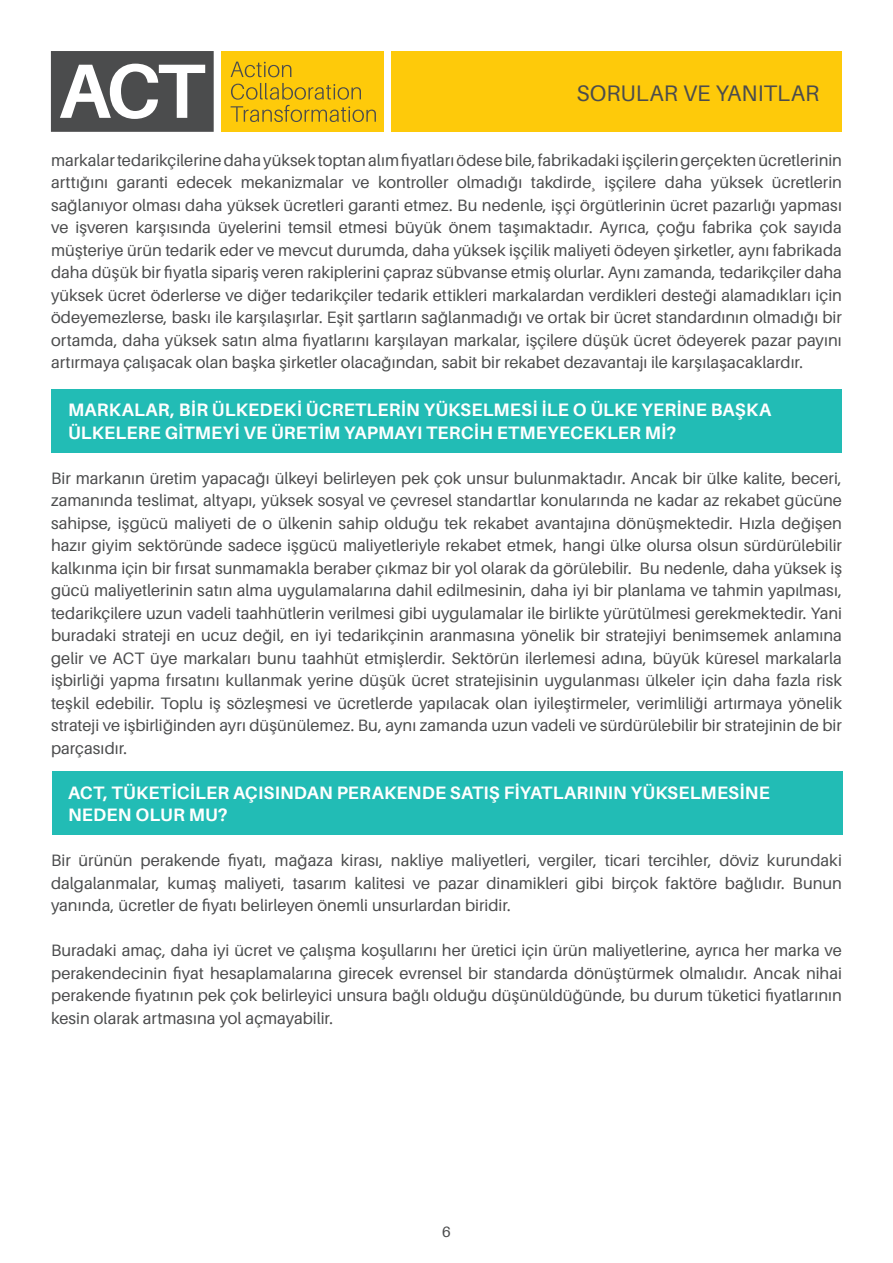
<style>
.page{position:relative;width:893px;height:1263px;background:#fff}
.page>*{position:absolute;margin:0;border:0;box-sizing:border-box;transform-origin:0 0}
.t1{font:22.5px "Aileron";color:#4b4c4d}
.t2{font:700 18px/22.5px "Aileron";letter-spacing:.01em;color:#fff}
.t3{font:16.5px/22.5px "Aileron";color:#4b4c4d;text-align:justify}
.t4{font:15px "Aileron";color:#4b4c4d}
.s1{font-weight:700;font-size:18px;color:#fff}
</style>
<div class="page">
<div style="left:51px;top:389px;width:791px;height:64px;background:#22bcb5"></div>
<div style="left:52px;top:771px;width:791px;height:64px;background:#22bcb5"></div>
<div style="left:221px;top:51px;width:163px;height:81px;background:#feca0a"></div>
<svg style="left:51px;top:51px;width:163px;height:81px"></svg>
<svg style="left:231px;top:62px;width:60px;height:15px"></svg>
<svg style="left:231px;top:83px;width:145px;height:39px"></svg>
<div style="left:392px;top:51px;width:450px;height:81px;background:#feca0a"></div>
<p class="t1" style="left:577px;top:80px;width:244px">SORULAR VE YANITLAR</p>
<p class="t3" style="left:51px;top:149px;width:792px">markalar tedarikçilerine daha yüksek toptan alım fiyatları ödese bile, fabrikadaki işçilerin gerçekten ücretlerinin arttığını garanti edecek mekanizmalar ve kontroller olmadığı takdirde¸ işçilere daha yüksek ücretlerin sağlanıyor olması daha yüksek ücretleri garanti etmez. Bu nedenle, işçi örgütlerinin ücret pazarlığı yapması ve işveren karşısında üyelerini temsil etmesi büyük önem taşımaktadır. Ayrıca, çoğu fabrika çok sayıda müşteriye ürün tedarik eder ve mevcut durumda, daha yüksek işçilik maliyeti ödeyen şirketler, aynı fabrikada daha düşük bir fiyatla sipariş veren rakiplerini çapraz sübvanse etmiş olurlar. Aynı zamanda, tedarikçiler daha yüksek ücret öderlerse ve diğer tedarikçiler tedarik ettikleri markalardan verdikleri desteği alamadıkları için ödeyemezlerse, baskı ile karşılaşırlar. Eşit şartların sağlanmadığı ve ortak bir ücret standardının olmadığı bir ortamda, daha yüksek satın alma fiyatlarını karşılayan markalar, işçilere düşük ücret ödeyerek pazar payını artırmaya çalışacak olan başka şirketler olacağından, sabit bir rekabet dezavantajı ile karşılaşacaklardır.<span class="s1">NOT</span></p>
<p class="t2" style="left:68px;top:399px;width:705px">MARKALAR, BİR ÜLKEDEKİ ÜCRETLERİN YÜKSELMESİ İLE O ÜLKE YERİNE BAŞKA<br>ÜLKELERE GİTMEYİ VE ÜRETİM YAPMAYI TERCİH ETMEYECEKLER Mİ?</p>
<p class="t3" style="left:51px;top:467px;width:792px">Bir markanın üretim yapacağı ülkeyi belirleyen pek çok unsur bulunmaktadır. Ancak bir ülke kalite, beceri, zamanında teslimat, altyapı, yüksek sosyal ve çevresel standartlar konularında ne kadar az rekabet gücüne sahipse, işgücü maliyeti de o ülkenin sahip olduğu tek rekabet avantajına dönüşmektedir. Hızla değişen hazır giyim sektöründe sadece işgücü maliyetleriyle rekabet etmek, hangi ülke olursa olsun sürdürülebilir kalkınma için bir fırsat sunmamakla beraber çıkmaz bir yol olarak da görülebilir. Bu nedenle, daha yüksek iş gücü maliyetlerinin satın alma uygulamalarına dahil edilmesinin, daha iyi bir planlama ve tahmin yapılması, tedarikçilere uzun vadeli taahhütlerin verilmesi gibi uygulamalar ile birlikte yürütülmesi gerekmektedir. Yani buradaki strateji en ucuz değil, en iyi tedarikçinin aranmasına yönelik bir stratejiyi benimsemek anlamına gelir ve ACT üye markaları bunu taahhüt etmişlerdir. Sektörün ilerlemesi adına, büyük küresel markalarla işbirliği yapma fırsatını kullanmak yerine düşük ücret stratejisinin uygulanması ülkeler için daha fazla risk teşkil edebilir. Toplu iş sözleşmesi ve ücretlerde yapılacak olan iyileştirmeler, verimliliği artırmaya yönelik strateji ve işbirliğinden ayrı düşünülemez. Bu, aynı zamanda uzun vadeli ve sürdürülebilir bir stratejinin de bir parçasıdır.</p>
<p class="t2" style="left:68px;top:781px;width:703px">ACT, TÜKETİCİLER AÇISINDAN PERAKENDE SATIŞ FİYATLARININ YÜKSELMESİNE<br>NEDEN OLUR MU?</p>
<p class="t3" style="left:51px;top:849px;width:792px">Bir ürünün perakende fiyatı, mağaza kirası, nakliye maliyetleri, vergiler, ticari tercihler, döviz kurundaki dalgalanmalar, kumaş maliyeti, tasarım kalitesi ve pazar dinamikleri gibi birçok faktöre bağlıdır. Bunun yanında, ücretler de fiyatı belirleyen önemli unsurlardan biridir.</p>
<p class="t3" style="left:51px;top:939px;width:792px">Buradaki amaç, daha iyi ücret ve çalışma koşullarını her üretici için ürün maliyetlerine, ayrıca her marka ve perakendecinin fiyat hesaplamalarına girecek evrensel bir standarda dönüştürmek olmalıdır. Ancak nihai perakende fiyatının pek çok belirleyici unsura bağlı olduğu düşünüldüğünde, bu durum tüketici fiyatlarının kesin olarak artmasına yol açmayabilir.</p>
<p class="t4" style="left:442px;top:1223px;width:10px">6</p>
</div>
